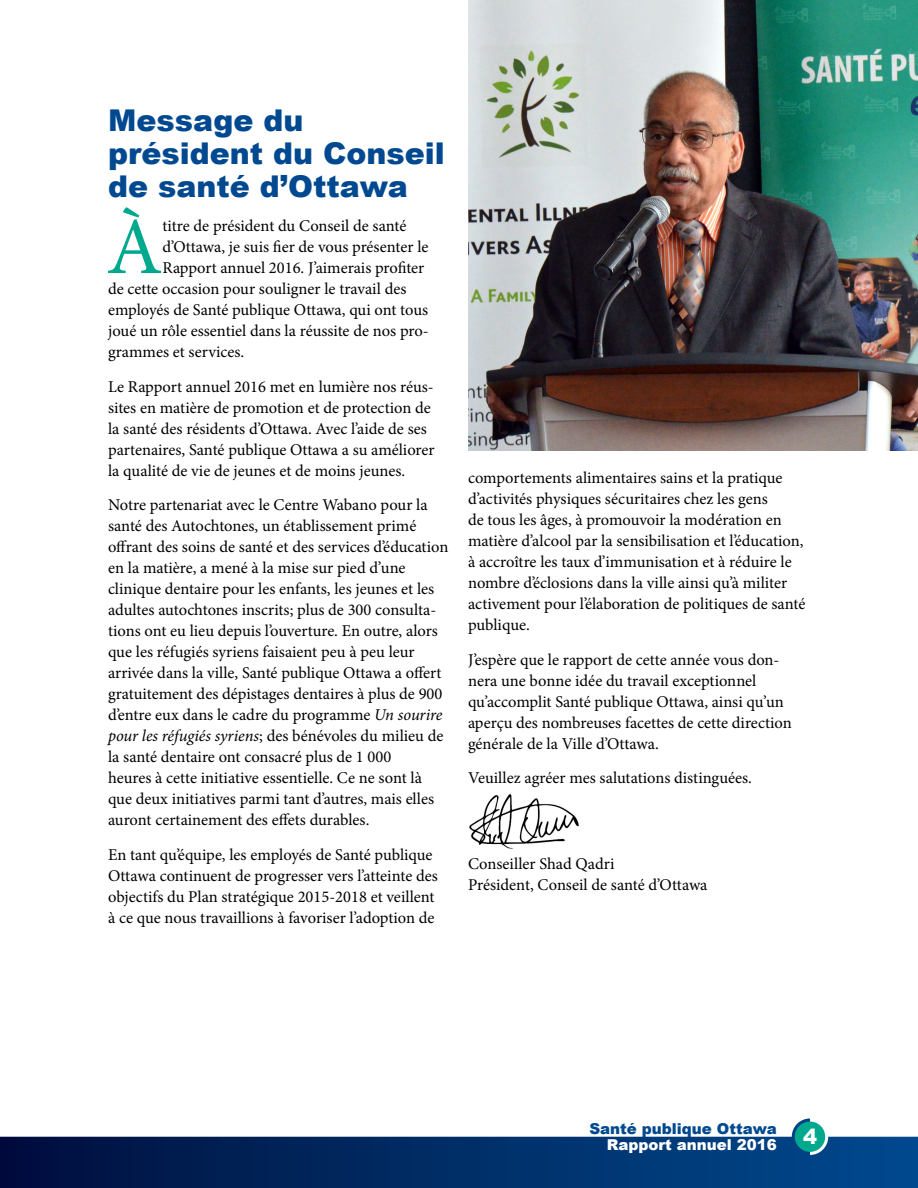
<style>
.page{position:relative;width:918px;height:1188px;background:#fff}
.page>*{position:absolute;margin:0;border:0;box-sizing:border-box;transform-origin:0 0}
.Body_Text_With_Drop{font:81.15px "Minion Pro";color:#00a88e}
.Header__H2{font:900 30px/33px "Arial";color:#004990}
.Body_Text__P{font:16.5px/21px "Minion Pro";color:#000}
.Body_Text_With_Drop-2{font:16.5px "Minion Pro";color:#000}
.t1{font:900 15px/15.5px "Arial";color:#004990}
.s1{font-style:italic}
.s2{color:#fff}
</style>
<div class="page">
<img style="left:468px;top:0;width:450px;height:450px">
<img style="left:469px;top:793px;width:110px;height:56px">
<svg style="left:0;top:1118px;width:918px;height:70px"></svg>
<div style="left:795px;top:1122px;width:30px;height:30px;background:#00a88e;border-radius:50%"></div>
<h2 class="Header__H2" style="left:108px;top:102px;width:338px">Message du président du Conseil de santé d’Ottawa</h2>
<p class="Body_Text_With_Drop" style="left:106px;top:193px;width:58px">À</p>
<p class="Body_Text_With_Drop-2" style="left:162px;top:215px;width:245px">titre de président du Conseil de santé</p>
<p class="Body_Text_With_Drop-2" style="left:162px;top:236px;width:268px">d’Ottawa, je suis fier de vous présenter le</p>
<p class="Body_Text_With_Drop-2" style="left:162px;top:257px;width:263px">Rapport annuel 2016. J’aimerais profiter</p>
<p class="Body_Text_With_Drop-2" style="left:108px;top:278px;width:300px">de cette occasion pour souligner le travail des</p>
<p class="Body_Text_With_Drop-2" style="left:108px;top:299px;width:322px">employés de Santé publique Ottawa, qui ont tous</p>
<p class="Body_Text_With_Drop-2" style="left:108px;top:320px;width:322px">joué un rôle essentiel dans la réussite de nos pro-</p>
<p class="Body_Text_With_Drop-2" style="left:108px;top:341px;width:138px">grammes et services.</p>
<p class="Body_Text__P" style="left:108px;top:376px;width:328px">Le Rapport annuel 2016 met en lumière nos réus&shy;sites en matière de promotion et de protection de la santé des résidents d’Ottawa. Avec l’aide de ses partenaires, Santé publique Ottawa a su améliorer la qualité de vie de jeunes et de moins jeunes.</p>
<p class="Body_Text__P" style="left:108px;top:494px;width:342px">Notre partenariat avec le Centre Wabano pour la santé des Autochtones, un établissement primé offrant des soins de santé et des services d’éducation en la matière, a mené à la mise sur pied d’une clinique dentaire pour les enfants, les jeunes et les adultes autochtones inscrits; plus de 300 consulta&shy;tions ont eu lieu depuis l’ouverture. En outre, alors que les réfugiés syriens faisaient peu à peu leur arrivée dans la ville, Santé publique Ottawa a offert gratuitement des dépistages dentaires à plus de 900 d’entre eux dans le cadre du programme <span class="s1">Un sourire pour les réfugiés syriens</span>; des bénévoles du milieu de la santé dentaire ont consacré plus de 1 000<br>heures à cette initiative essentielle. Ce ne sont là que deux initiatives parmi tant d’autres, mais elles auront certainement des effets durables.</p>
<p class="Body_Text__P" style="left:108px;top:844px;width:331px">En tant qu’équipe, les employés de Santé publique Ottawa continuent de progresser vers l’atteinte des objectifs du Plan stratégique 2015-2018 et veillent à ce que nous travaillions à favoriser l’adoption de</p>
<p class="Body_Text__P" style="left:468px;top:467px;width:339px">comportements alimentaires sains et la pratique d’activités physiques sécuritaires chez les gens<br>de tous les âges, à promouvoir la modération en matière d’alcool par la sensibilisation et l’éducation, à accroître les taux d’immunisation et à réduire le nombre d’éclosions dans la ville ainsi qu’à militer activement pour l’élaboration de politiques de santé publique.</p>
<p class="Body_Text__P" style="left:468px;top:649px;width:325px">J’espère que le rapport de cette année vous don&shy;nera une bonne idée du travail exceptionnel qu’accomplit Santé publique Ottawa, ainsi qu’un aperçu des nombreuses facettes de cette direction générale de la Ville d’Ottawa.</p>
<p class="Body_Text__P" style="left:468px;top:767px;width:286px">Veuillez agréer mes salutations distinguées.</p>
<p class="Body_Text__P" style="left:468px;top:853px;width:241px">Conseiller Shad Qadri<br>Président, Conseil de santé d’Ottawa</p>
<p class="t1" style="left:607px;top:1121px;width:212px;text-indent:-17px">Santé publique Ottawa<br><span class="s2">Rapport annuel 2016</span> <sup>4</sup></p>
</div>
